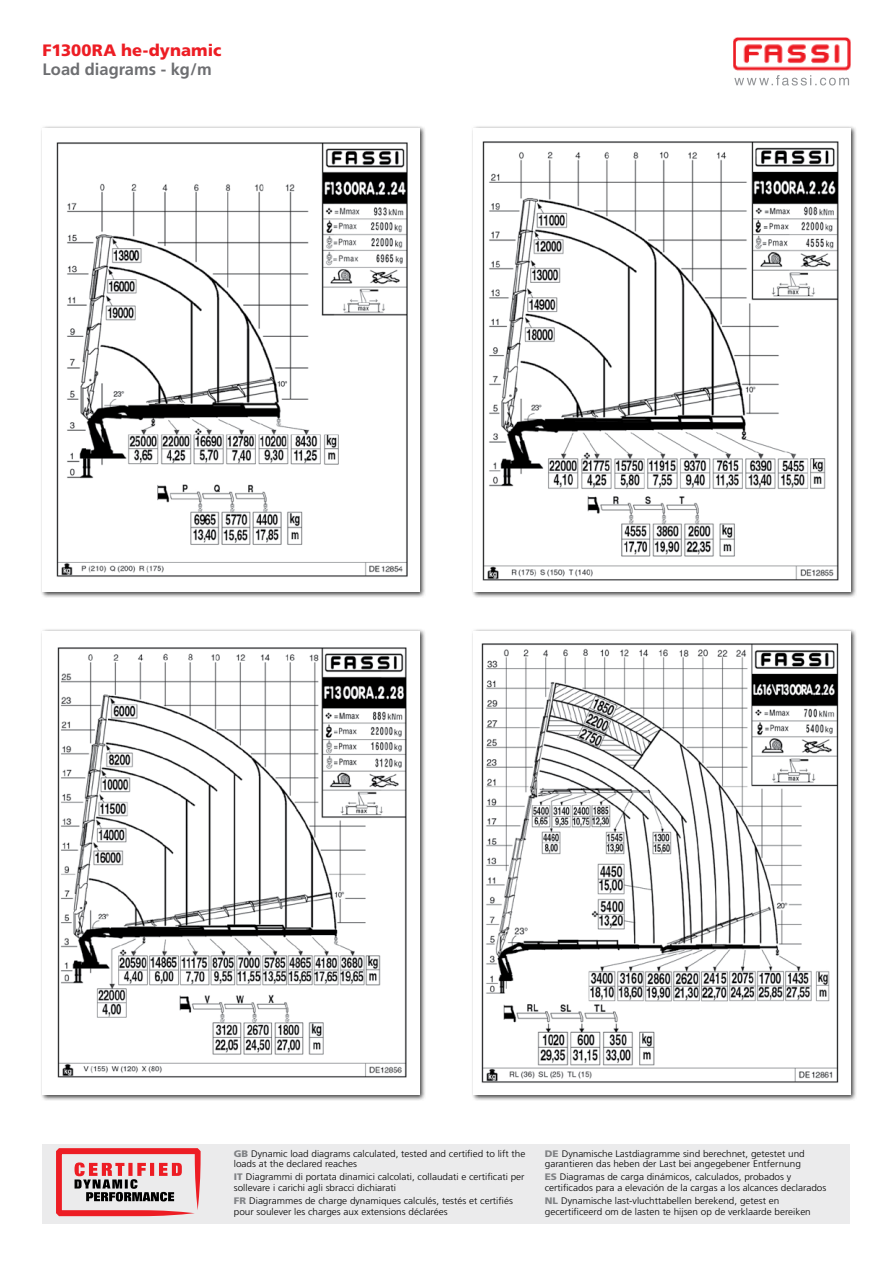
<style>
.page{position:relative;width:893px;height:1263px;background:#fff}
.page>*{position:absolute;margin:0;border:0;box-sizing:border-box;transform-origin:0 0}
.t1{font:900 16.5px "Frutiger";letter-spacing:.005em;color:#ed1d24}
.t2{font:700 16.5px "Frutiger";color:#6d6e71}
.t3{font:300 9.45px/10.5px "Frutiger";color:#000;scale:1.06 1}
.s1{font-weight:900;color:#808285}
</style>
<div class="page">
<div style="left:40px;top:125px;width:387px;height:473px;background:#000;opacity:.75"></div>
<div style="left:43px;top:128px;width:377px;height:463px;background:#fff"></div>
<div style="left:40px;top:628px;width:387px;height:474px;background:#000;opacity:.75"></div>
<div style="left:43px;top:631px;width:377px;height:464px;background:#fff"></div>
<div style="left:471px;top:125px;width:386px;height:473px;background:#000;opacity:.75"></div>
<div style="left:473px;top:128px;width:377px;height:463px;background:#fff"></div>
<div style="left:471px;top:628px;width:386px;height:474px;background:#000;opacity:.75"></div>
<div style="left:473px;top:631px;width:377px;height:464px;background:#fff"></div>
<svg style="left:734px;top:75px;width:115px;height:11px"></svg>
<img style="left:733px;top:37px;width:117px;height:34px">
<div style="left:43px;top:1144px;width:807px;height:79px;background:#ebebec"></div>
<svg style="left:56px;top:1148px;width:145px;height:69px"></svg>
<img style="left:56px;top:142px;width:352px;height:435px">
<img style="left:57px;top:647px;width:350px;height:431px">
<img style="left:481px;top:643px;width:358px;height:440px">
<img style="left:482px;top:141px;width:357px;height:440px">
<h1 class="t1" style="left:43px;top:40px;width:180px">F1300RA he-dynamic</h1>
<h1 class="t2" style="left:43px;top:60px;width:171px">Load diagrams - kg/m</h1>
<p class="t3" style="left:234px;top:1148px;width:277px"><span class="s1">GB</span> Dynamic load diagrams calculated, tested and certified to lift the loads at the declared reaches</p>
<p class="t3" style="left:234px;top:1172px;width:276px"><span class="s1">IT</span> Diagrammi di portata dinamici calcolati, collaudati e certificati per sollevare i carichi agli sbracci dichiarati</p>
<p class="t3" style="left:234px;top:1196px;width:265px"><span class="s1">FR</span> Diagrammes de charge dynamiques calculés, testés et certifiés pour soulever les charges aux extensions déclarées</p>
<p class="t3" style="left:545px;top:1148px;width:247px"><span class="s1">DE</span> Dynamische Lastdiagramme sind berechnet, getestet und garantieren das heben der Last bei angegebener Entfernung</p>
<p class="t3" style="left:545px;top:1172px;width:267px"><span class="s1">ES</span> Diagramas de carga dinámicos, calculados, probados y certificados para a elevación de la cargas a los alcances declarados</p>
<p class="t3" style="left:545px;top:1196px;width:252px"><span class="s1">NL</span> Dynamische last-vluchttabellen berekend, getest en gecertificeerd om de lasten te hijsen op de verklaarde bereiken</p>
</div>
